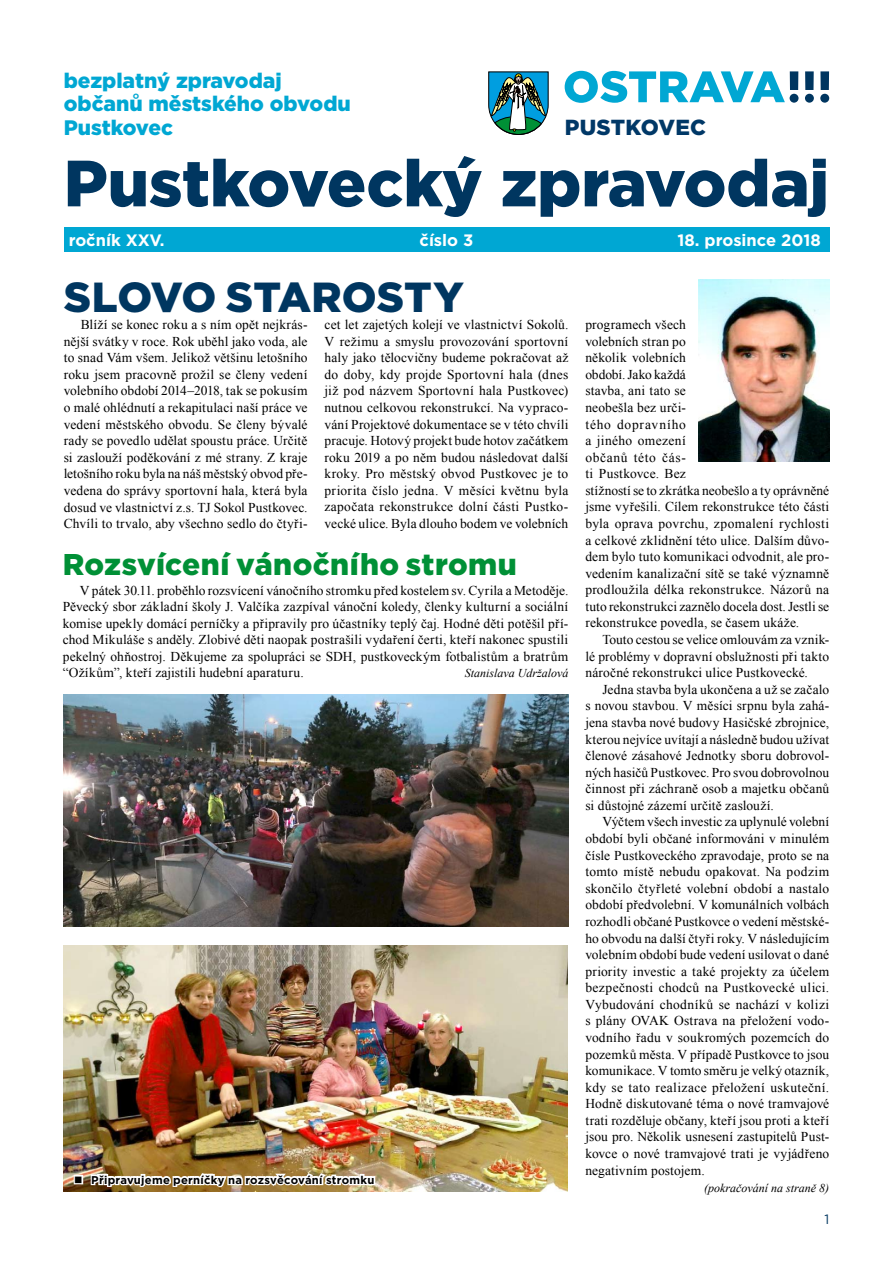
<style>
.page{position:relative;width:893px;height:1263px;background:#fff}
.page>*{position:absolute;margin:0;border:0;box-sizing:border-box;transform-origin:0 0}
.t1{font:900 65.25px "Gotham";color:#003660}
.t2{font:900 42px "Gotham";letter-spacing:.005em;color:#003660}
.t3{font:900 30px "Gotham";letter-spacing:.015em;color:#009036}
.t4{font:900 21.75px "Gotham";letter-spacing:.02em;color:#003867}
.t5{font:900 21px/23.9px "Gotham";color:#00a7d3}
.t6{font:700 16.5px "Gotham";color:#fff}
.t7{font:13.5px/16.6px "Times New Roman";letter-spacing:.01em;color:#000;text-align:justify}
.t8{font:13.5px "Gotham";color:#003660}
.t9{font:italic 12px "Times New Roman";color:#000}
.t10{font:700 11.25px "Gotham";letter-spacing:.02em;color:#000}
</style>
<div class="page">
<div style="left:64px;top:228px;width:765px;height:24px;background:#00a7d3"></div>
<svg style="left:565px;top:71px;width:220px;height:32px"></svg>
<div style="left:790px;top:94px;width:8px;height:9px;background:#003660;border-radius:50%"></div>
<div style="left:805px;top:94px;width:9px;height:9px;background:#003660;border-radius:50%"></div>
<div style="left:790px;top:71px;width:8px;height:19px;background:#003660"></div>
<div style="left:805px;top:71px;width:9px;height:19px;background:#003660"></div>
<div style="left:820px;top:71px;width:9px;height:19px;background:#003660"></div>
<div style="left:820px;top:94px;width:9px;height:9px;background:#003660;border-radius:50%"></div>
<svg style="left:488px;top:71px;width:61px;height:64px"></svg>
<img style="left:699px;top:279px;width:130px;height:183px">
<img style="left:64px;top:694px;width:504px;height:232px">
<img style="left:64px;top:945px;width:503px;height:246px">
<img style="left:89px;top:1171px;width:288px;height:21px">
<svg style="left:75px;top:1176px;width:7px;height:7px"></svg>
<h3 class="t5" style="left:64px;top:68px;width:289px">bezplatný zpravodaj občanů městského obvodu<br>Pustkovec</h3>
<h3 class="t4" style="left:565px;top:112px;width:143px">PUSTKOVEC</h3>
<h1 class="t1" style="left:64px;top:138px;width:767px">Pustkovecký zpravodaj</h1>
<p class="t6" style="left:69px;top:230px;width:97px">ročník XXV.</p>
<p class="t6" style="left:420px;top:230px;width:55px">číslo 3</p>
<p class="t6" style="left:678px;top:230px;width:145px">18. prosince 2018</p>
<h2 class="t2" style="left:64px;top:268px;width:401px">SLOVO STAROSTY</h2>
<p class="t7" style="left:64px;top:316px;width:245px;text-indent:17px">Blíží se konec roku a s ním opět nejkrás&shy;nější svátky v roce. Rok uběhl jako voda, ale to snad Vám všem. Jelikož většinu letošního roku jsem pracovně prožil se členy vedení volebního období 2014–2018, tak se pokusím o malé ohlédnutí a rekapitulaci naší práce ve vedení městského obvodu. Se členy bývalé rady se povedlo udělat spoustu práce. Určitě si zaslouží poděkování z mé strany. Z kraje letošního roku byla na náš městský obvod pře&shy;vedena do správy sportovní hala, která byla dosud ve vlastnictví z.s. TJ Sokol Pustkovec.<br>Chvíli to trvalo, aby všechno sedlo do čtyři-</p>
<p class="t7" style="left:325px;top:316px;width:245px">cet let zajetých kolejí ve vlastnictví Sokolů.<br>V režimu a smyslu provozování sportovní haly jako tělocvičny budeme pokračovat až do doby, kdy projde Sportovní hala (dnes již pod názvem Sportovní hala Pustkovec) nutnou celkovou rekonstrukcí. Na vypraco&shy;vání Projektové dokumentace se v této chvíli pracuje. Hotový projekt bude hotov začátkem roku 2019 a po něm budou následovat další kroky. Pro městský obvod Pustkovec je to priorita číslo jedna. V měsíci květnu byla započata rekonstrukce dolní části Pustko&shy;vecké ulice. Byla dlouho bodem ve volebních</p>
<p class="t7" style="left:585px;top:316px;width:245px;text-align:left">programech všech<br>volebních stran po<br>několik volebních<br>období. Jako každá<br>stavba, ani tato se<br>neobešla bez urči-<br>tého dopravního<br>a jiného omezení<br>občanů této čás-<br>ti Pustkovce. Bez<br>stížností se to zkrátka neobešlo a ty oprávněné jsme vyřešili. Cílem rekonstrukce této části byla oprava povrchu, zpomalení rychlosti a celkové zklidnění této ulice. Dalším důvo&shy;dem bylo tuto komunikaci odvodnit, ale pro&shy;vedením kanalizační sítě se také významně prodloužila délka rekonstrukce. Názorů na tuto rekonstrukci zaznělo docela dost. Jestli se rekonstrukce povedla, se časem ukáže.</p>
<p class="t7" style="left:585px;top:631px;width:245px;text-indent:17px">Touto cestou se velice omlouvám za vznik&shy;lé problémy v dopravní obslužnosti při takto náročné rekonstrukci ulice Pustkovecké.</p>
<p class="t7" style="left:585px;top:681px;width:245px;text-indent:17px">Jedna stavba byla ukončena a už se začalo s novou stavbou. V měsíci srpnu byla zahá&shy;jena stavba nové budovy Hasičské zbrojnice, kterou nejvíce uvítají a následně budou užívat členové zásahové Jednotky sboru dobrovol&shy;ných hasičů Pustkovec. Pro svou dobrovolnou činnost při záchraně osob a majetku občanů si důstojné zázemí určitě zaslouží.</p>
<p class="t7" style="left:585px;top:813px;width:245px;text-indent:17px">Výčtem všech investic za uplynulé volební období byli občané informováni v minulém čísle Pustkoveckého zpravodaje, proto se na tomto místě nebudu opakovat. Na podzim skončilo čtyřleté volební období a nastalo období předvolební. V komunálních volbách rozhodli občané Pustkovce o vedení městské&shy;ho obvodu na další čtyři roky. V následujícím volebním období bude vedení usilovat o dané priority investic a také projekty za účelem bezpečnosti chodců na Pustkovecké ulici.<br>Vybudování chodníků se nachází v kolizi s plány OVAK Ostrava na přeložení vodo&shy;vodního řadu v soukromých pozemcích do pozemků města. V případě Pustkovce to jsou komunikace. V tomto směru je velký otazník, kdy se tato realizace přeložení uskuteční.<br>Hodně diskutované téma o nové tramvajové trati rozděluje občany, kteří jsou proti a kteří jsou pro. Několik usnesení zastupitelů Pust&shy;kovce o nové tramvajové trati je vyjádřeno negativním postojem.</p>
<h3 class="t3" style="left:63px;top:544px;width:456px">Rozsvícení vánočního stromu</h3>
<p class="t7" style="left:63px;top:581px;width:507px;text-indent:17px">V pátek 30.11. proběhlo rozsvícení vánočního stromku před kostelem sv. Cyrila a Metoděje.<br>Pěvecký sbor základní školy J. Valčíka zazpíval vánoční koledy, členky kulturní a sociální komise upekly domácí perníčky a připravily pro účastníky teplý čaj. Hodné děti potěšil pří&shy;chod Mikuláše s anděly. Zlobivé děti naopak postrašili vydaření čerti, kteří nakonec spustili pekelný ohňostroj. Děkujeme za spolupráci se SDH, pustkoveckým fotbalistům a bratrům “Ožíkům”, kteří zajistili hudební aparaturu.</p>
<p class="t9" style="left:465px;top:665px;width:105px">Stanislava Udržalová</p>
<p class="t10" style="left:91px;top:1172px;width:285px">Připravujeme perníčky na rozsvěcování stromku</p>
<p class="t9" style="left:704px;top:1179px;width:126px">(pokračování na straně 8)</p>
<p class="t8" style="left:824px;top:1210px;width:6px">1</p>
</div>
